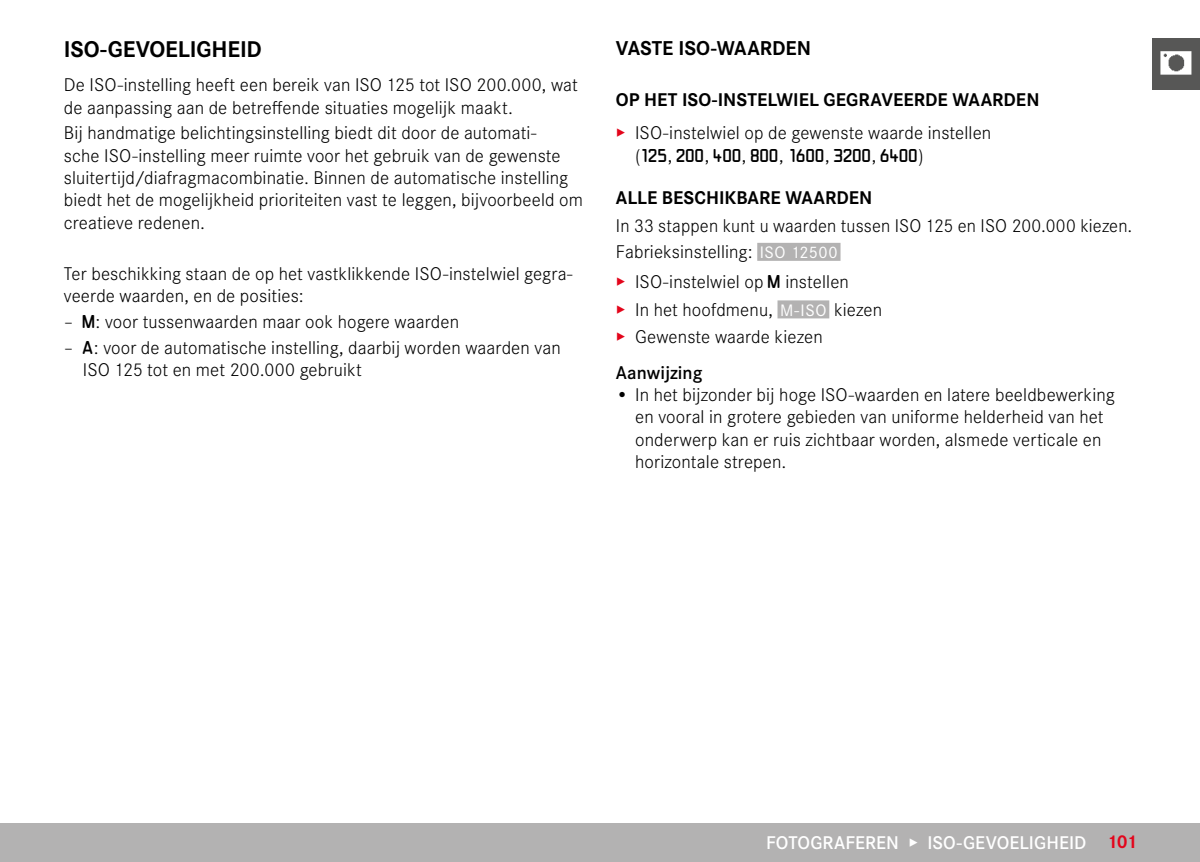
<style>
.page{position:relative;width:1200px;height:862px;background:#fff}
.page>*{position:absolute;margin:0;border:0;box-sizing:border-box;transform-origin:0 0}
.Heading____Heading_01{font:700 23.62px "Corporate S";letter-spacing:-.005em;color:#000}
.Heading____Heading_02{font:700 20.7px "Corporate S";letter-spacing:-.005em;color:#000}
.Text____Body_Text{font:300 19.12px/22.3px "Corporate S";letter-spacing:.005em;color:#000}
.Heading____Heading_03_blind{font:700 19.12px "Corporate S";color:#000}
.t1{font:600 19.12px "Corporate S";letter-spacing:.005em;color:#fff}
.Heading____Note_Heading{font:600 19.12px "Corporate S";color:#000}
.Text____Einzug_3_mm{font:16.2px "LG1054";letter-spacing:.005em;color:#000}
.s1{font-family:"LG1054";font-weight:400;font-size:16.2px}
.s2{color:#e3051b}
.s3{font-family:"Corporate S";font-weight:300;font-size:19.12px}
.s4{font-weight:400;font-size:17.32px;color:#fff}
.s5{font-weight:700;color:#e3051b}
</style>
<div class="page">
<div style="left:1151px;top:38px;width:48px;height:51px;background:#575756"></div>
<img style="left:1160px;top:51px;width:32px;height:24px">
<div style="left:0;top:823px;width:1199px;height:38px;background:#b3b2b2"></div>
<div style="left:757px;top:243px;width:83px;height:18px;background:#b3b2b2"></div>
<div style="left:777px;top:300px;width:52px;height:18px;background:#b3b2b2"></div>
<p class="Heading____Heading_01" style="left:64px;top:30px;width:199px">ISO-GEVOELIGHEID</p>
<p class="Text____Body_Text" style="left:64px;top:73px;width:515px">De ISO-instelling heeft een bereik van ISO 125 tot ISO 200.000, wat de aanpassing aan de betreffende situaties mogelijk maakt.</p>
<p class="Text____Body_Text" style="left:64px;top:120px;width:520px">Bij handmatige belichtingsinstelling biedt dit door de automati-<br>sche ISO-instelling meer ruimte voor het gebruik van de gewenste sluitertijd/diafragmacombinatie. Binnen de automatische instelling biedt het de mogelijkheid prioriteiten vast te leggen, bijvoorbeeld om creatieve redenen.</p>
<p class="Text____Body_Text" style="left:64px;top:261px;width:510px">Ter beschikking staan de op het vastklikkende ISO-instelwiel gegra&shy;veerde waarden, en de posities:</p>
<p class="Text____Body_Text" style="left:64px;top:309px;width:397px">– <span class="s1">M</span>: voor tussenwaarden maar ook hogere waarden</p>
<p class="Text____Body_Text" style="left:83px;top:335px;width:479px;text-indent:-19px">– <span class="s1">A</span>: voor de automatische instelling, daarbij worden waarden van<br>ISO 125 tot en met 200.000 gebruikt</p>
<p class="Heading____Heading_02" style="left:615px;top:32px;width:197px">VASTE ISO-WAARDEN</p>
<p class="Heading____Heading_03_blind" style="left:615px;top:84px;width:425px">OP HET ISO-INSTELWIEL GEGRAVEERDE WAARDEN</p>
<p class="Text____Body_Text" style="left:615px;top:120px;width:377px"><span class="s2">▸</span> ISO-instelwiel op de gewenste waarde instellen</p>
<p class="Text____Einzug_3_mm" style="left:635px;top:145px;width:290px"><span class="s3">(</span>125<span class="s3">,</span> 200<span class="s3">,</span> 400<span class="s3">,</span> 800<span class="s3">,</span> 1600<span class="s3">,</span> 3200<span class="s3">,</span> 6400<span class="s3">)</span></p>
<p class="Heading____Heading_03_blind" style="left:615px;top:182px;width:258px">ALLE BESCHIKBARE WAARDEN</p>
<p class="Text____Body_Text" style="left:615px;top:214px;width:518px">In 33 stappen kunt u waarden tussen ISO 125 en ISO 200.000 kiezen.</p>
<p class="Text____Body_Text" style="left:615px;top:239px;width:223px">Fabrieksinstelling: <span class="s4">ISO 12500</span></p>
<p class="Text____Body_Text" style="left:615px;top:269px;width:234px"><span class="s2">▸</span> ISO-instelwiel op <span class="s1">M</span> instellen</p>
<p class="Text____Body_Text" style="left:615px;top:297px;width:268px"><span class="s2">▸</span> In het hoofdmenu, <span class="s4">M-ISO</span> kiezen</p>
<p class="Text____Body_Text" style="left:615px;top:324px;width:208px"><span class="s2">▸</span> Gewenste waarde kiezen</p>
<p class="Heading____Note_Heading" style="left:615px;top:358px;width:88px">Aanwijzing</p>
<p class="Text____Body_Text" style="left:635px;top:382px;width:481px;text-indent:-19px">• In het bijzonder bij hoge ISO-waarden en latere beeldbewerking en vooral in grotere gebieden van uniforme helderheid van het onderwerp kan er ruis zichtbaar worden, alsmede verticale en horizontale strepen.</p>
<p class="t1" style="left:766px;top:827px;width:372px">FOTOGRAFEREN ▸ ISO-GEVOELIGHEID <span class="s5">101</span></p>
</div>
